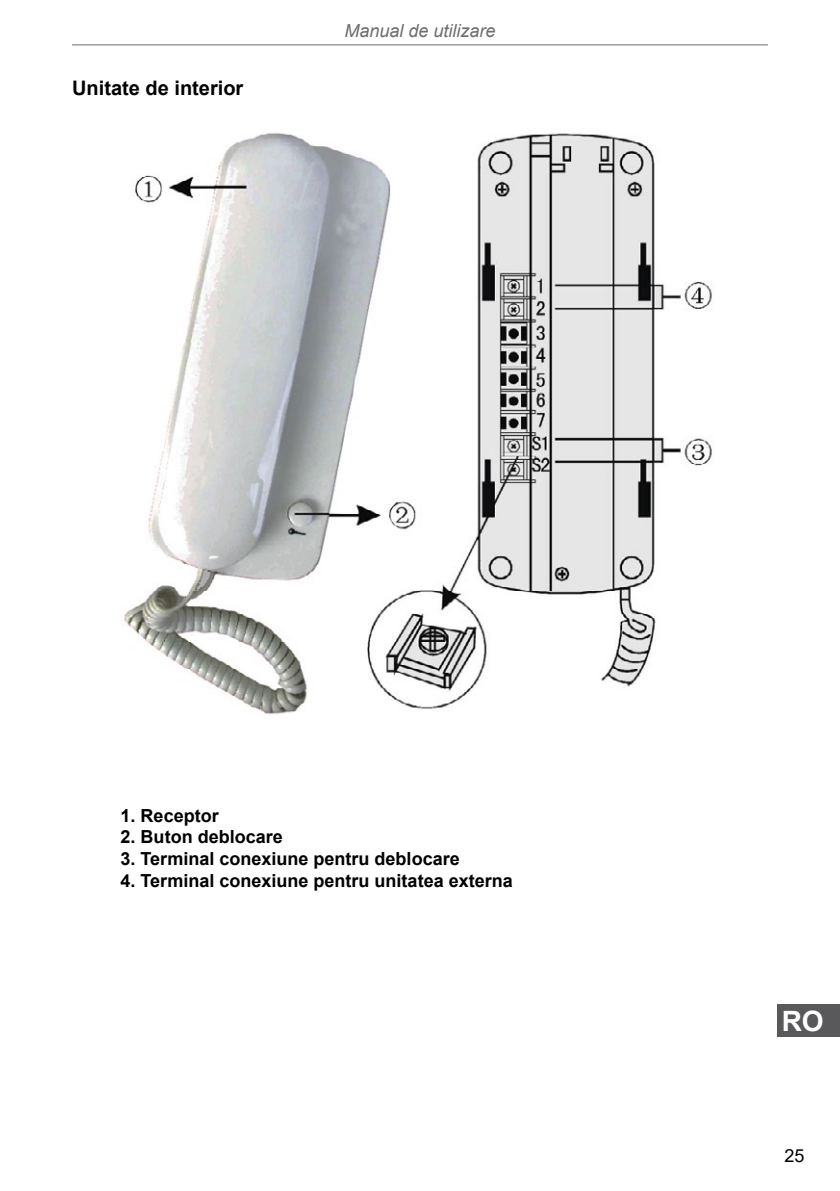
<style>
.page{position:relative;width:840px;height:1191px;background:#fff}
.page>*{position:absolute;margin:0;border:0;box-sizing:border-box;transform-origin:0 0}
.t1{font:700 28px "Arial";color:#fff}
.t2{font:700 20px "Arial";color:#000}
.t3{font:700 18px "Arial";color:#000}
.t4{font:italic 18px "Arial";color:#6d6e70}
.t5{font:18px "Arial";color:#000}
</style>
<div class="page">
<hr style="left:72px;top:44px;width:695px;height:1px;background:#6d6e70">
<svg style="left:340px;top:44px;width:159px;height:2px"></svg>
<div style="left:777px;top:1004px;width:62px;height:33px;background:#59595b"></div>
<img style="left:124px;top:132px;width:588px;height:582px">
<p class="t2" style="left:72px;top:74px;width:173px">Unitate de interior</p>
<p class="t4" style="left:344px;top:19px;width:153px">Manual de utilizare</p>
<p class="t3" style="left:120px;top:803px;width:100px">1. Receptor</p>
<p class="t3" style="left:120px;top:824px;width:164px">2. Buton deblocare</p>
<p class="t3" style="left:120px;top:846px;width:340px">3. Terminal conexiune pentru deblocare</p>
<p class="t3" style="left:120px;top:867px;width:393px">4. Terminal conexiune pentru unitatea externa</p>
<h1 class="t1" style="left:781px;top:1001px;width:43px">RO</h1>
<p class="t5" style="left:784px;top:1143px;width:22px">25</p>
</div>
